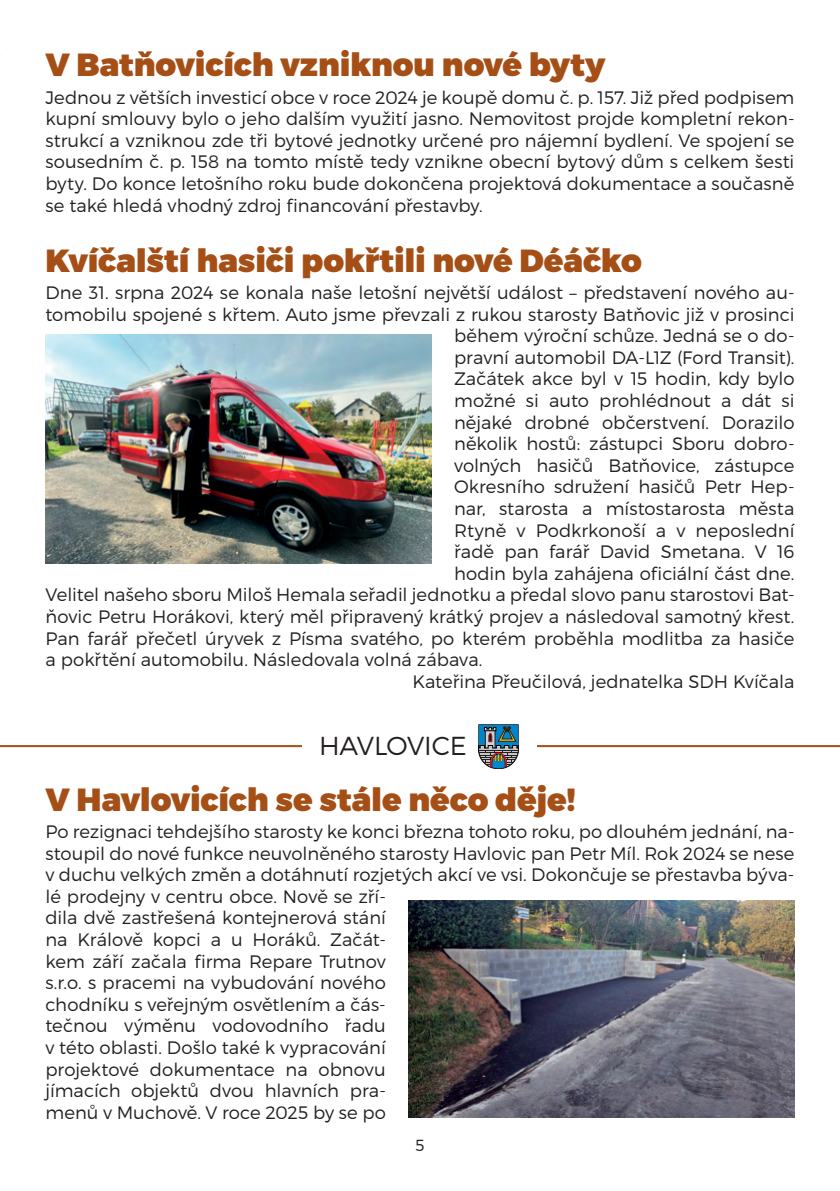
<style>
.page{position:relative;width:840px;height:1191px;background:#fff}
.page>*{position:absolute;margin:0;border:0;box-sizing:border-box;transform-origin:0 0}
.t1{font:900 32px "Montserrat";letter-spacing:-.005em;color:#a54f16}
.t2{font:300 26px "Montserrat";letter-spacing:-.01em;color:#231f20}
.t3{font:300 18px/21.6px "Montserrat";color:#231f20;text-align:justify}
.t4{font:300 16px "Montserrat";color:#231f20}
</style>
<div class="page">
<hr style="left:0;top:745px;width:839px;height:2px;background:#a54f16">
<div style="left:302px;top:728px;width:235px;height:41px;background:#fff"></div>
<svg style="left:478px;top:724px;width:40px;height:44px;background:#557686"></svg>
<img style="left:408px;top:900px;width:386px;height:217px">
<img style="left:45px;top:335px;width:386px;height:228px">
<h1 class="t1" style="left:45px;top:52px;width:561px">V Batňovicích vzniknou nové byty</h1>
<p class="t3" style="left:45px;top:88px;width:750px">Jednou z větších investicí obce v roce 2024 je koupě domu č. p. 157. Již před podpisem kupní smlouvy bylo o jeho dalším využití jasno. Nemovitost projde kompletní rekon&shy;strukcí a vzniknou zde tři bytové jednotky určené pro nájemní bydlení. Ve spojení se sousedním č. p. 158 na tomto místě tedy vznikne obecní bytový dům s celkem šesti byty. Do konce letošního roku bude dokončena projektová dokumentace a současně se také hledá vhodný zdroj financování přestavby.</p>
<h1 class="t1" style="left:45px;top:248px;width:597px">Kvíčalští hasiči pokřtili nové Déáčko</h1>
<p class="t3" style="left:45px;top:283px;width:750px">Dne 31. srpna 2024 se konala naše letošní největší událost – představení nového au-</p>
<p class="t3" style="left:45px;top:305px;width:750px">tomobilu spojené s křtem. Auto jsme převzali z rukou starosty Batňovic již v prosinci</p>
<p class="t3" style="left:454px;top:326px;width:342px">během výroční schůze. Jedná se o do-</p>
<p class="t3" style="left:454px;top:348px;width:342px">pravní automobil DA-L1Z (Ford Transit).</p>
<p class="t3" style="left:454px;top:369px;width:342px">Začátek akce byl v 15 hodin, kdy bylo</p>
<p class="t3" style="left:454px;top:391px;width:342px">možné si auto prohlédnout a dát si</p>
<p class="t3" style="left:454px;top:413px;width:342px">nějaké drobné občerstvení. Dorazilo</p>
<p class="t3" style="left:454px;top:434px;width:342px">několik hostů: zástupci Sboru dobro-</p>
<p class="t3" style="left:454px;top:456px;width:342px">volných hasičů Batňovice, zástupce</p>
<p class="t3" style="left:454px;top:477px;width:342px">Okresního sdružení hasičů Petr Hep-</p>
<p class="t3" style="left:454px;top:499px;width:342px">nar, starosta a místostarosta města</p>
<p class="t3" style="left:454px;top:521px;width:342px">Rtyně v Podkrkonoší a v neposlední</p>
<p class="t3" style="left:454px;top:542px;width:342px">řadě pan farář David Smetana. V 16</p>
<p class="t3" style="left:454px;top:564px;width:342px">hodin byla zahájena oficiální část dne.</p>
<p class="t3" style="left:45px;top:585px;width:750px">Velitel našeho sboru Miloš Hemala seřadil jednotku a předal slovo panu starostovi Bat-</p>
<p class="t3" style="left:45px;top:607px;width:750px">ňovic Petru Horákovi, který měl připravený krátký projev a následoval samotný křest.</p>
<p class="t3" style="left:45px;top:629px;width:750px">Pan farář přečetl úryvek z Písma svatého, po kterém proběhla modlitba za hasiče</p>
<p class="t3" style="left:45px;top:650px;width:438px">a pokřtění automobilu. Následovala volná zábava.</p>
<p class="t3" style="left:412px;top:672px;width:383px">Kateřina Přeučilová, jednatelka SDH Kvíčala</p>
<h2 class="t2" style="left:319px;top:735px;width:149px">HAVLOVICE</h2>
<h1 class="t1" style="left:45px;top:787px;width:532px">V Havlovicích se stále něco děje!</h1>
<p class="t3" style="left:45px;top:822px;width:750px;text-align:left">Po rezignaci tehdejšího starosty ke konci března tohoto roku, po dlouhém jednání, na&shy;stoupil do nové funkce neuvolněného starosty Havlovic pan Petr Míl. Rok 2024 se nese v duchu velkých změn a dotáhnutí rozjetých akcí ve vsi. Dokončuje se přestavba býva&shy;lé prodejny v centru obce. Nově se zří-<br>dila dvě zastřešená kontejnerová stání<br>na Králově kopci a u Horáků. Začát-<br>kem září začala firma Repare Trutnov<br>s.r.o. s pracemi na vybudování nového<br>chodníku s veřejným osvětlením a čás-<br>tečnou výměnu vodovodního řadu<br>v této oblasti. Došlo také k vypracování<br>projektové dokumentace na obnovu<br>jímacích objektů dvou hlavních pra-<br>menů v Muchově. V roce 2025 by se po</p>
<p class="t4" style="left:415px;top:1138px;width:11px">5</p>
</div>
